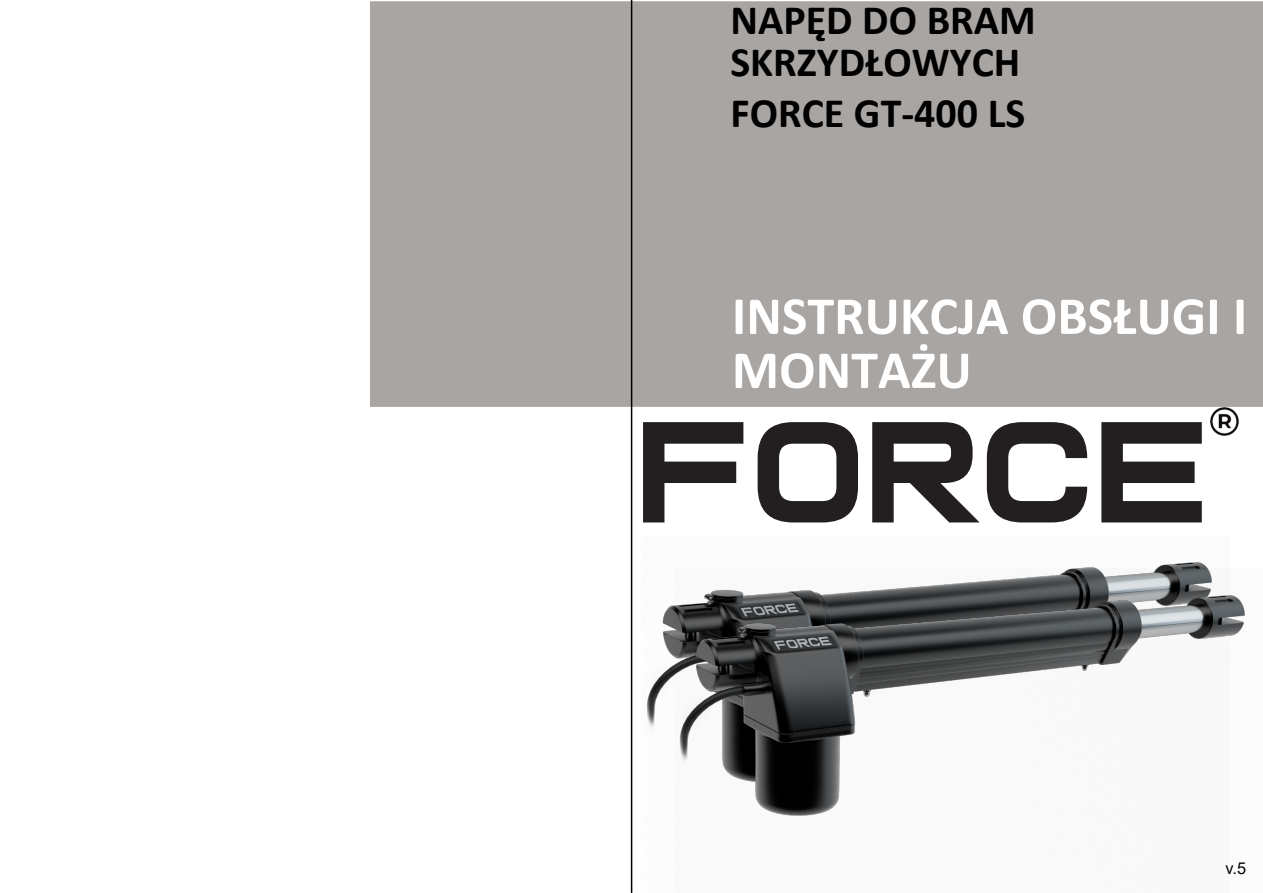
<style>
.page{position:relative;width:1263px;height:893px;background:#fff}
.page>*{position:absolute;margin:0;border:0;box-sizing:border-box;transform-origin:0 0}
.t1{font:700 54px/54px "Calibri";color:#fff}
.t2{font:700 42px/42px "Calibri";color:#000}
.t3{font:16.35px "Arial";color:#000}
</style>
<div class="page">
<div style="left:370px;top:0;width:893px;height:408px;background:#a9a5a3"></div>
<svg style="left:643px;top:422px;width:100px;height:100px"></svg>
<svg style="left:758px;top:422px;width:100px;height:100px"></svg>
<svg style="left:872px;top:422px;width:107px;height:100px"></svg>
<svg style="left:987px;top:422px;width:100px;height:100px"></svg>
<svg style="left:1101px;top:422px;width:101px;height:100px"></svg>
<img style="left:1210px;top:408px;width:28px;height:27px">
<hr style="left:631px;top:0;width:1px;height:892px;background:#000">
<img style="left:646px;top:562px;width:562px;height:166px">
<img style="left:675px;top:569px;width:570px;height:247px">
<p class="t2" style="left:730px;top:3px;width:307px">NAPĘD DO BRAM<br>SKRZYDŁOWYCH</p>
<p class="t2" style="left:730px;top:96px;width:296px">FORCE GT-400 LS</p>
<p class="t1" style="left:732px;top:293px;width:517px">INSTRUKCJA OBSŁUGI I<br>MONTAŻU</p>
<p class="t3" style="left:1225px;top:863px;width:22px">v.5</p>
</div>
